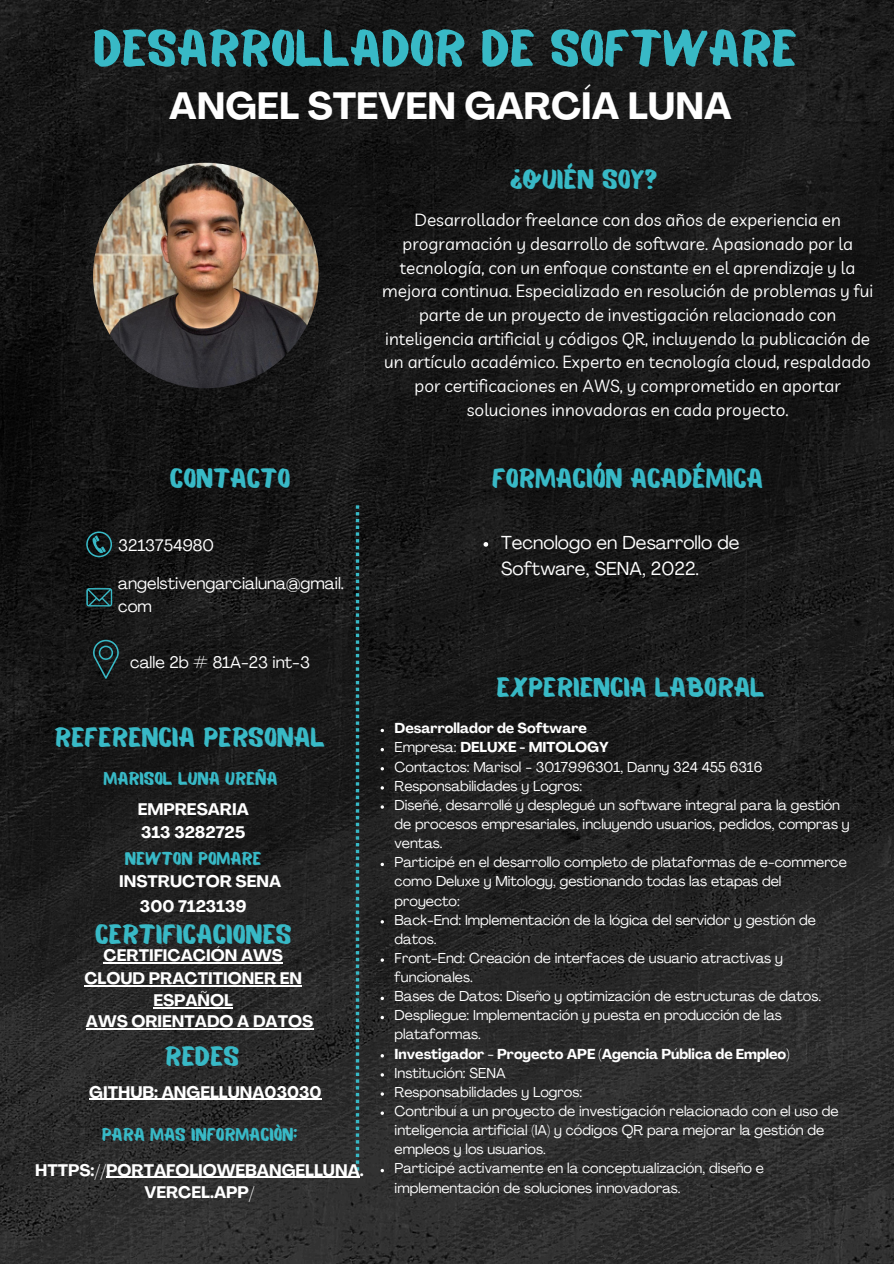
<style>
.page{position:relative;width:894px;height:1264px;background:#fff}
.page>*{position:absolute;margin:0;border:0;box-sizing:border-box;transform-origin:0 0}
.t1{font:51px "Balmy";color:#38b9c6}
.t2{font:700 37.5px "Agrandir";color:#fff}
.t3{font:27px "Balmy";color:#38b9c6}
.t4{font:18.6px/25.5px "Agrandir";color:#fff}
.t5{font:18px "Balmy";color:#38b9c6}
.t6{font:17.25px/23.7px "Livvic";color:#fff;text-align:center}
.t7{font:700 16.5px/22.5px "Agrandir";color:#fff;text-align:center}
.t8{font:16.5px/22.5px "Agrandir";color:#fff}
.t9{font:14.25px/19.2px "Agrandir";color:#fff}
.t10{font:700 14.25px "Agrandir";color:#fff}
.s1{font-weight:400}
</style>
<div class="page">
<img style="left:0;top:0;width:893px;height:1263px">
<svg style="left:86px;top:531px;width:26px;height:26px"></svg>
<svg style="left:86px;top:588px;width:26px;height:18px"></svg>
<svg style="left:93px;top:639px;width:26px;height:40px"></svg>
<svg style="left:356px;top:505px;width:3px;height:669px"></svg>
<img style="left:93px;top:163px;width:225px;height:225px;border-radius:50%">
<svg style="left:483px;top:542px;width:5px;height:4px"></svg>
<svg style="left:380px;top:728px;width:4px;height:4px"></svg>
<svg style="left:380px;top:748px;width:4px;height:3px"></svg>
<svg style="left:380px;top:767px;width:4px;height:3px"></svg>
<svg style="left:380px;top:786px;width:4px;height:3px"></svg>
<svg style="left:380px;top:805px;width:4px;height:3px"></svg>
<svg style="left:380px;top:862px;width:4px;height:4px"></svg>
<svg style="left:380px;top:920px;width:4px;height:3px"></svg>
<svg style="left:380px;top:958px;width:4px;height:3px"></svg>
<svg style="left:380px;top:996px;width:4px;height:4px"></svg>
<svg style="left:380px;top:1015px;width:4px;height:4px"></svg>
<svg style="left:380px;top:1054px;width:4px;height:3px"></svg>
<svg style="left:380px;top:1073px;width:4px;height:3px"></svg>
<svg style="left:380px;top:1092px;width:4px;height:3px"></svg>
<svg style="left:380px;top:1111px;width:4px;height:3px"></svg>
<svg style="left:380px;top:1168px;width:4px;height:4px"></svg>
<hr style="left:86px;top:1028px;width:227px;height:1px;background:#fff">
<hr style="left:104px;top:962px;width:179px;height:1px;background:#fff">
<hr style="left:84px;top:984px;width:218px;height:2px;background:#fff">
<hr style="left:153px;top:1007px;width:80px;height:1px;background:#fff">
<hr style="left:89px;top:1098px;width:232px;height:2px;background:#fff">
<hr style="left:106px;top:1176px;width:254px;height:1px;background:#fff">
<h2 class="t1" style="left:93px;top:28px;width:705px">DESARROLLADOR DE SOFTWARE</h2>
<p class="t2" style="left:169px;top:91px;width:563px">ANGEL STEVEN GARCÍA LUNA</p>
<h4 class="t3" style="left:170px;top:468px;width:122px">CONTACTO</h4>
<p class="t8" style="left:118px;top:535px;width:97px">3213754980</p>
<p class="t8" style="left:118px;top:574px;width:227px">angelstivengarcialuna@gmail. com</p>
<p class="t8" style="left:130px;top:652px;width:181px">calle 2b # 81A-23 int-3</p>
<p class="t3" style="left:54px;top:726px;width:272px">REFERENCIA PERSONAL</p>
<p class="t5" style="left:103px;top:771px;width:175px">MARISOL LUNA UREÑA</p>
<p class="t7" style="left:138px;top:799px;width:112px">EMPRESARIA</p>
<p class="t7" style="left:141px;top:822px;width:106px">313 3282725</p>
<p class="t5" style="left:125px;top:851px;width:138px">NEWTON POMARE</p>
<p class="t7" style="left:119px;top:871px;width:163px">INSTRUCTOR SENA</p>
<p class="t7" style="left:140px;top:896px;width:108px">300 7123139</p>
<p class="t3" style="left:95px;top:923px;width:198px">CERTIFICACIONES</p>
<p class="t7" style="left:84px;top:945px;width:219px">CERTIFICACIÓN AWS<br>CLOUD PRACTITIONER EN<br>ESPAÑOL</p>
<p class="t3" style="left:165px;top:1045px;width:76px">REDES</p>
<p class="t7" style="left:89px;top:1082px;width:234px">GITHUB: ANGELLUNA03030</p>
<p class="t5" style="left:102px;top:1126px;width:197px">PARA MAS INFORMACIÒN:</p>
<p class="t7" style="left:35px;top:1160px;width:330px">HTTPS://PORTAFOLIOWEBANGELLUNA.<br>VERCEL.APP/</p>
<p class="t7" style="left:86px;top:1011px;width:229px">AWS ORIENTADO A DATOS</p>
<h4 class="t3" style="left:510px;top:168px;width:148px">¿QUIÉN SOY?</h4>
<h5 class="t6" style="left:382px;top:208px;width:492px">Desarrollador freelance con dos años de experiencia en programación y desarrollo de software. Apasionado por la tecnología, con un enfoque constante en el aprendizaje y la mejora continua. Especializado en resolución de problemas y fui parte de un proyecto de investigación relacionado con inteligencia artificial y códigos QR, incluyendo la publicación de un artículo académico. Experto en tecnología cloud, respaldado por certificaciones en AWS, y comprometido en aportar soluciones innovadoras en cada proyecto.</h5>
<p class="t3" style="left:492px;top:468px;width:272px">FORMACIÓN ACADÉMICA</p>
<h4 class="t4" style="left:501px;top:531px;width:239px">Tecnologo en Desarrollo de<br>Software, SENA, 2022.</h4>
<h4 class="t3" style="left:496px;top:676px;width:270px">EXPERIENCIA LABORAL</h4>
<h5 class="t10" style="left:394px;top:722px;width:194px">Desarrollador de Software</h5>
<h6 class="t10" style="left:394px;top:741px;width:215px"><span class="s1">Empresa:</span> DELUXE - MITOLOGY</h6>
<h6 class="t9" style="left:394px;top:758px;width:369px">Contactos: Marisol - 3017996301, Danny 324 455 6316</h6>
<h5 class="t9" style="left:394px;top:777px;width:189px">Responsabilidades y Logros:</h5>
<h6 class="t9" style="left:394px;top:796px;width:456px">Diseñé, desarrollé y desplegué un software integral para la gestión de procesos empresariales, incluyendo usuarios, pedidos, compras y ventas.</h6>
<h6 class="t9" style="left:394px;top:854px;width:453px">Participé en el desarrollo completo de plataformas de e-commerce como Deluxe y Mitology, gestionando todas las etapas del proyecto:</h6>
<h4 class="t9" style="left:394px;top:911px;width:422px">Back-End: Implementación de la lógica del servidor y gestión de datos.</h4>
<h6 class="t9" style="left:394px;top:949px;width:390px">Front-End: Creación de interfaces de usuario atractivas y funcionales.</h6>
<h6 class="t9" style="left:394px;top:988px;width:428px">Bases de Datos: Diseño y optimización de estructuras de datos.</h6>
<h3 class="t9" style="left:394px;top:1007px;width:388px">Despliegue: Implementación y puesta en producción de las plataformas.</h3>
<h6 class="t10" style="left:394px;top:1047px;width:396px">Investigador <span class="s1">-</span> Proyecto APE (Agencia Pública de Empleo)</h6>
<h5 class="t9" style="left:394px;top:1064px;width:112px">Institución: SENA</h5>
<h6 class="t9" style="left:394px;top:1083px;width:189px">Responsabilidades y Logros:</h6>
<h4 class="t9" style="left:394px;top:1102px;width:445px">Contribuí a un proyecto de investigación relacionado con el uso de inteligencia artificial (IA) y códigos QR para mejorar la gestión de empleos y los usuarios.</h4>
<p class="t9" style="left:394px;top:1160px;width:371px">Participé activamente en la conceptualización, diseño e implementación de soluciones innovadoras.</p>
</div>
